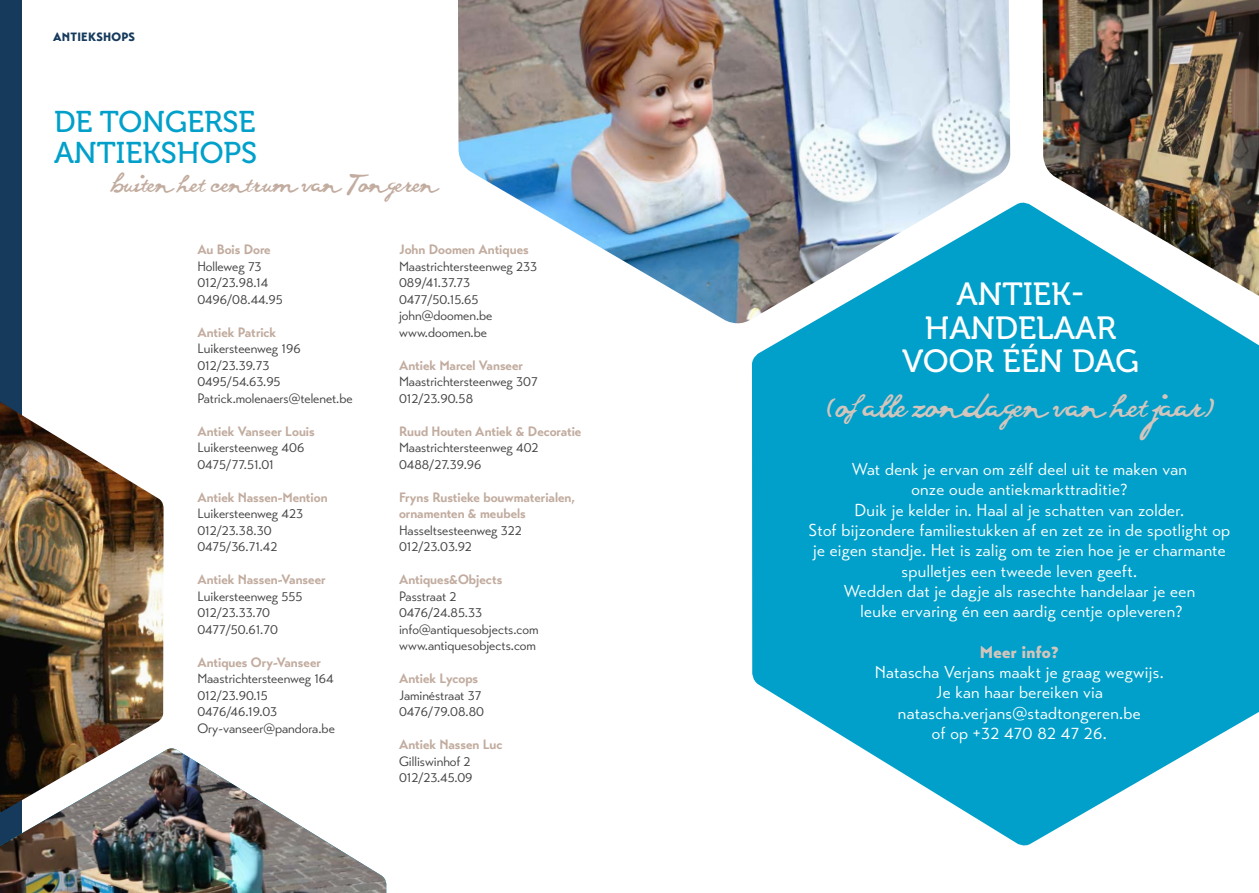
<style>
.page{position:relative;width:1259px;height:893px;background:#fff}
.page>*{position:absolute;margin:0;border:0;box-sizing:border-box;transform-origin:0 0}
.t1{font:31.95px/33.3px "Museo 500";color:#fff;text-align:center}
.t2{font:30px/31.2px "Museo 500";color:#00a0ca}
.t3{font:28.5px "goodvibesregular";color:#d4c5bc}
.t4{font:21.45px "goodvibesregular";color:#c2ac9f}
.t5{font:17.1px/20.2px "Transat Standard";letter-spacing:.02em;color:#fff;text-align:center}
.t6{font:900 17.1px "Transat";letter-spacing:.02em;color:#d4c5bc}
.t7{font:13.5px/16.5px "Transat Standard";color:#424242}
.t8{font:700 13.5px/16.5px "Transat";color:#c2ac9f}
.t9{font:900 12px "Transat";letter-spacing:.02em;color:#153a5c}
</style>
<div class="page">
<div style="left:0;top:0;width:21px;height:893px;background:#153a5c"></div>
<img style="left:0;top:402px;width:164px;height:283px">
<svg style="left:0;top:685px;width:387px;height:208px"></svg>
<img style="left:0;top:748px;width:386px;height:145px">
<svg style="left:752px;top:140px;width:507px;height:706px;fill:#00a0ca"></svg>
<img style="left:458px;top:0;width:552px;height:327px">
<img style="left:1042px;top:0;width:217px;height:296px">
<p class="t9" style="left:53px;top:30px;width:83px">ANTIEKSHOPS</p>
<h2 class="t2" style="left:54px;top:107px;width:205px">DE TONGERSE<br>ANTIEKSHOPS</h2>
<h3 class="t4" style="left:112px;top:172px;width:327px">buiten het centrum van Tongeren</h3>
<p class="t8" style="left:197px;top:241px;width:75px">Au Bois Dore</p>
<p class="t7" style="left:197px;top:258px;width:87px">Holleweg 73<br>012/23.98.14<br>0496/08.44.95</p>
<p class="t8" style="left:197px;top:324px;width:80px">Antiek Patrick</p>
<p class="t7" style="left:197px;top:340px;width:157px">Luikersteenweg 196<br>012/23.39.73<br>0495/54.63.95<br>Patrick.molenaers@telenet.be</p>
<p class="t8" style="left:197px;top:423px;width:119px">Antiek Vanseer Louis</p>
<p class="t7" style="left:197px;top:439px;width:108px">Luikersteenweg 406<br>0475/77.51.01</p>
<p class="t8" style="left:197px;top:489px;width:132px">Antiek Nassen-Mention</p>
<p class="t7" style="left:197px;top:505px;width:107px">Luikersteenweg 423<br>012/23.38.30<br>0475/36.71.42</p>
<p class="t8" style="left:197px;top:571px;width:130px">Antiek Nassen-Vanseer</p>
<p class="t7" style="left:197px;top:588px;width:107px">Luikersteenweg 555<br>012/23.33.70<br>0477/50.61.70</p>
<p class="t8" style="left:197px;top:654px;width:125px">Antiques Ory-Vanseer</p>
<p class="t7" style="left:197px;top:670px;width:139px">Maastrichtersteenweg 164<br>012/23.90.15<br>0476/46.19.03<br>Ory-vanseer@pandora.be</p>
<p class="t8" style="left:399px;top:241px;width:131px">John Doomen Antiques</p>
<p class="t7" style="left:399px;top:258px;width:140px">Maastrichtersteenweg 233<br>089/41.37.73<br>0477/50.15.65 john@doomen.be www.doomen.be</p>
<p class="t8" style="left:399px;top:357px;width:126px">Antiek Marcel Vanseer</p>
<p class="t7" style="left:399px;top:373px;width:140px">Maastrichtersteenweg 307<br>012/23.90.58</p>
<p class="t8" style="left:399px;top:423px;width:184px">Ruud Houten Antiek &amp; Decoratie</p>
<p class="t7" style="left:399px;top:439px;width:141px">Maastrichtersteenweg 402<br>0488/27.39.96</p>
<p class="t8" style="left:399px;top:489px;width:178px">Fryns Rustieke bouwmaterialen, ornamenten &amp; meubels</p>
<p class="t7" style="left:399px;top:522px;width:124px">Hasseltsesteenweg 322<br>012/23.03.92</p>
<p class="t8" style="left:399px;top:571px;width:105px">Antiques&amp;Objects</p>
<p class="t7" style="left:399px;top:588px;width:141px">Passtraat 2<br>0476/24.85.33 info@antiquesobjects.com www.antiquesobjects.com</p>
<p class="t8" style="left:399px;top:670px;width:81px">Antiek Lycops</p>
<p class="t7" style="left:399px;top:687px;width:86px">Jaminéstraat 37<br>0476/79.08.80</p>
<p class="t8" style="left:399px;top:736px;width:105px">Antiek Nassen Luc</p>
<p class="t7" style="left:399px;top:753px;width:75px">Gilliswinhof 2<br>012/23.45.09</p>
<h1 class="t1" style="left:902px;top:278px;width:238px">ANTIEK-<br>HANDELAAR<br>VOOR ÉÉN DAG</h1>
<h3 class="t3" style="left:826px;top:390px;width:389px">(ofalle zondagen van het jaar)</h3>
<p class="t5" style="left:808px;top:459px;width:423px">Wat denk je ervan om zélf deel uit te maken van<br>onze oude antiekmarkttraditie?<br>Duik je kelder in. Haal al je schatten van zolder.<br>Stof bijzondere familiestukken af en zet ze in de spotlight op je eigen standje. Het is zalig om te zien hoe je er charmante spulletjes een tweede leven geeft.<br>Wedden dat je dagje als rasechte handelaar je een<br>leuke ervaring én een aardig centje opleveren?</p>
<p class="t6" style="left:980px;top:641px;width:80px">Meer info?</p>
<p class="t5" style="left:875px;top:662px;width:290px">Natascha Verjans maakt je graag wegwijs.<br>Je kan haar bereiken via natascha.verjans@stadtongeren.be<br>of op +32 470 82 47 26.</p>
</div>
